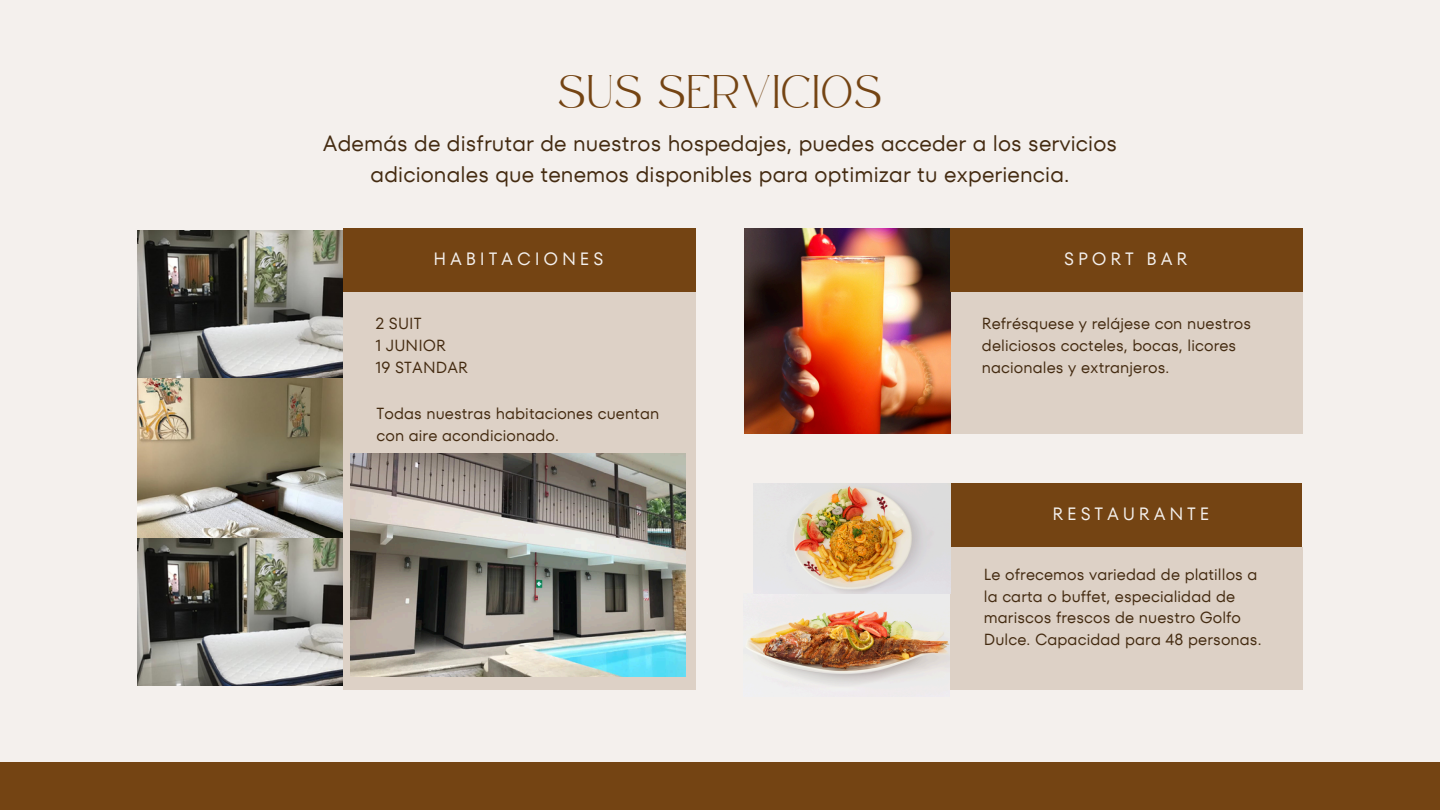
<style>
.page{position:relative;width:1440px;height:810px;background:#f4f0ed}
.page>*{position:absolute;margin:0;border:0;box-sizing:border-box;transform-origin:0 0}
.t1{font:23px "Safira March";letter-spacing:.1em;color:#744413}
.t2{font:22px/30.8px "TT Fors";letter-spacing:.005em;color:#442b11;text-align:center}
.t3{font:17.8px "TT Fors";letter-spacing:.215em;color:#f4f0ed}
.t4{font:16px/21.8px "TT Fors";letter-spacing:.005em;color:#442b11}
</style>
<div class="page">
<div style="left:343px;top:291px;width:352px;height:399px;background:#ddd1c6"></div>
<div style="left:950px;top:547px;width:353px;height:143px;background:#ddd1c6"></div>
<div style="left:950px;top:291px;width:353px;height:143px;background:#ddd1c6"></div>
<img style="left:745px;top:228px;width:205px;height:206px">
<img style="left:747px;top:593px;width:202px;height:93px">
<div style="left:343px;top:228px;width:352px;height:63px;background:#744413"></div>
<div style="left:949px;top:483px;width:353px;height:63px;background:#744413"></div>
<div style="left:950px;top:228px;width:353px;height:63px;background:#744413"></div>
<div style="left:0;top:762px;width:1440px;height:48px;background:#744413"></div>
<img style="left:754px;top:483px;width:196px;height:110px">
<img style="left:137px;top:230px;width:206px;height:147px">
<img style="left:137px;top:379px;width:206px;height:306px">
<img style="left:351px;top:453px;width:334px;height:223px">
<h3 class="t1" style="left:559px;top:87px;width:324px">SUS SERVICIOS</h3>
<h4 class="t2" style="left:323px;top:128px;width:796px">Además de disfrutar de nuestros hospedajes, puedes acceder a los servicios adicionales que tenemos disponibles para optimizar tu experiencia.</h4>
<p class="t3" style="left:433px;top:246px;width:171px">HABITACIONES</p>
<p class="t3" style="left:1064px;top:246px;width:124px">SPORT BAR</p>
<p class="t4" style="left:376px;top:313px;width:94px">2 SUIT<br>1 JUNIOR<br>19 STANDAR</p>
<p class="t4" style="left:377px;top:403px;width:284px">Todas nuestras habitaciones cuentan con aire acondicionado.</p>
<h3 class="t4" style="left:982px;top:313px;width:271px">Refrésquese y relájese con nuestros deliciosos cocteles, bocas, licores nacionales y extranjeros.</h3>
<h3 class="t3" style="left:1053px;top:502px;width:158px">RESTAURANTE</h3>
<p class="t4" style="left:984px;top:563px;width:279px">Le ofrecemos variedad de platillos a la carta o buffet, especialidad de mariscos frescos de nuestro Golfo Dulce. Capacidad para 48 personas.</p>
</div>
